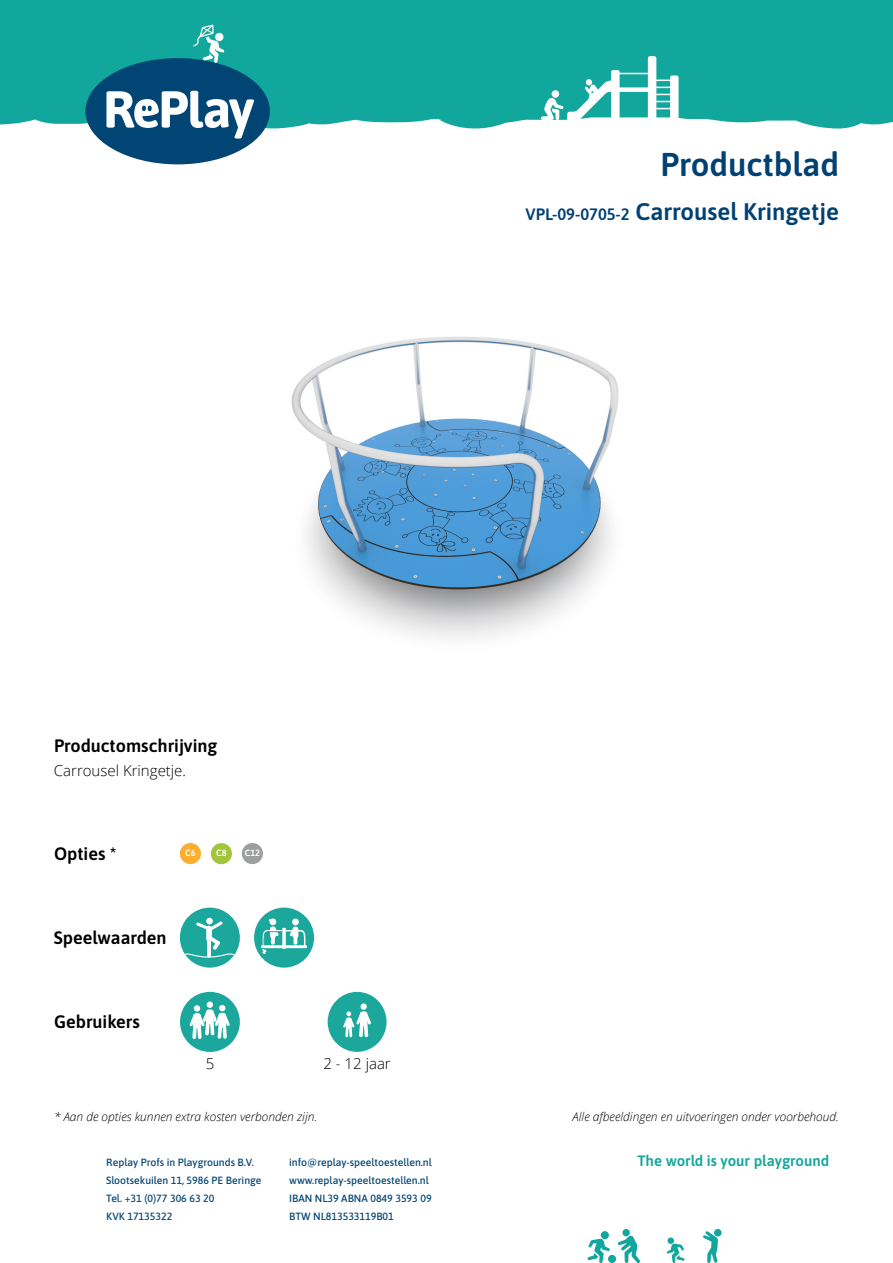
<style>
.page{position:relative;width:893px;height:1263px;background:#fff}
.page>*{position:absolute;margin:0;border:0;box-sizing:border-box;transform-origin:0 0}
.t1{font:600 33px "Asap";color:#004173}
.t2{font:600 24px "Asap";color:#004173}
.t3{font:600 18px "Asap";color:#000}
.t4{font:300 15px "Open Sans";color:#000}
.t5{font:600 15px "Asap";color:#12a79d}
.t6{font:italic 300 12px "Open Sans";color:#000}
.t7{font:500 10.5px/18px "Asap";color:#014575}
.t8{font:600 9px "Asap";color:#fff}
.s1{font-size:16.5px}
</style>
<div class="page">
<div style="left:0;top:0;width:893px;height:129px;background:#12a79d"></div>
<svg style="left:703px;top:1229px;width:18px;height:34px"></svg>
<div style="left:608px;top:1255px;width:8px;height:8px;background:#12a79d;border-radius:50%"></div>
<div style="left:601px;top:1231px;width:8px;height:8px;background:#12a79d;border-radius:50%"></div>
<svg style="left:587px;top:1238px;width:23px;height:25px"></svg>
<div style="left:668px;top:1237px;width:6px;height:7px;background:#12a79d;border-radius:50%"></div>
<svg style="left:667px;top:1243px;width:18px;height:20px"></svg>
<svg style="left:618px;top:1235px;width:22px;height:28px"></svg>
<div style="left:622px;top:1229px;width:8px;height:7px;background:#12a79d;border-radius:50%"></div>
<svg style="left:85px;top:24px;width:185px;height:140px"></svg>
<hr style="left:615px;top:73px;width:35px;height:1px;background:#fff">
<div style="left:615px;top:87px;width:35px;height:5px;background:#fff"></div>
<svg style="left:648px;top:56px;width:31px;height:64px"></svg>
<svg style="left:541px;top:70px;width:79px;height:50px"></svg>
<div style="left:552px;top:90px;width:7px;height:8px;background:#fff;border-radius:50%"></div>
<div style="left:180px;top:992px;width:60px;height:60px;background:#1ca79d;border-radius:50%"></div>
<div style="left:206px;top:1001px;width:7px;height:7px;background:#74c9c3;border-radius:50%"></div>
<div style="left:207px;top:1001px;width:6px;height:7px;background:#fff;border-radius:50%"></div>
<svg style="left:189px;top:1005px;width:41px;height:34px"></svg>
<div style="left:328px;top:992px;width:59px;height:60px;background:#1ca79d;border-radius:50%"></div>
<div style="left:361px;top:1003px;width:6px;height:7px;background:#fff;border-radius:50%"></div>
<svg style="left:343px;top:1011px;width:28px;height:27px"></svg>
<img style="left:291px;top:337px;width:328px;height:302px">
<div style="left:180px;top:908px;width:60px;height:59px;background:#1ca79d;border-radius:50%"></div>
<div style="left:206px;top:926px;width:6px;height:16px;background:#fff;border-radius:3px"></div>
<svg style="left:196px;top:921px;width:27px;height:9px"></svg>
<div style="left:206px;top:918px;width:7px;height:6px;background:#fff;border-radius:50%"></div>
<svg style="left:184px;top:936px;width:52px;height:22px"></svg>
<div style="left:254px;top:908px;width:60px;height:59px;background:#1ca79d;border-radius:50%"></div>
<hr style="left:261px;top:945px;width:46px;height:3px;background:#fff">
<svg style="left:262px;top:919px;width:44px;height:35px"></svg>
<div style="left:242px;top:843px;width:21px;height:21px;background:#9d9f9f;border-radius:50%"></div>
<div style="left:180px;top:843px;width:21px;height:21px;background:#fbad2c;border-radius:50%"></div>
<div style="left:211px;top:843px;width:21px;height:21px;background:#a1c63a;border-radius:50%"></div>
<h1 class="t1" style="left:660px;top:142px;width:180px">Productblad</h1>
<p class="t2" style="left:525px;top:195px;width:315px"><span class="s1">VPL-09-0705-2</span> Carrousel Kringetje</p>
<h3 class="t3" style="left:54px;top:733px;width:165px">Productomschrijving</h3>
<p class="t4" style="left:54px;top:761px;width:134px">Carrousel Kringetje.</p>
<h3 class="t3" style="left:54px;top:841px;width:64px">Opties *</h3>
<p class="t8" style="left:185px;top:847px;width:12px">C6</p>
<p class="t8" style="left:216px;top:847px;width:12px">C8</p>
<p class="t8" style="left:245px;top:847px;width:17px">C12</p>
<h3 class="t3" style="left:54px;top:925px;width:114px">Speelwaarden</h3>
<h3 class="t3" style="left:54px;top:1009px;width:87px">Gebruikers</h3>
<p class="t4" style="left:206px;top:1053px;width:10px">5</p>
<p class="t4" style="left:323px;top:1053px;width:69px">2 - 12 jaar</p>
<p class="t6" style="left:54px;top:1108px;width:265px">* Aan de opties kunnen extra kosten verbonden zijn.</p>
<p class="t6" style="left:573px;top:1108px;width:268px">Alle afbeeldingen en uitvoeringen onder voorbehoud.</p>
<p class="t7" style="left:106px;top:1153px;width:157px">Replay Profs in Playgrounds B.V.<br>Slootsekuilen 11, 5986 PE Beringe<br>Tel. +31 (0)77 306 63 20<br>KVK 17135322</p>
<p class="t7" style="left:289px;top:1153px;width:144px">info@replay-speeltoestellen.nl www.replay-speeltoestellen.nl<br>IBAN NL39 ABNA 0849 3593 09<br>BTW NL813533119B01</p>
<h3 class="t5" style="left:638px;top:1151px;width:193px">The world is your playground</h3>
</div>
